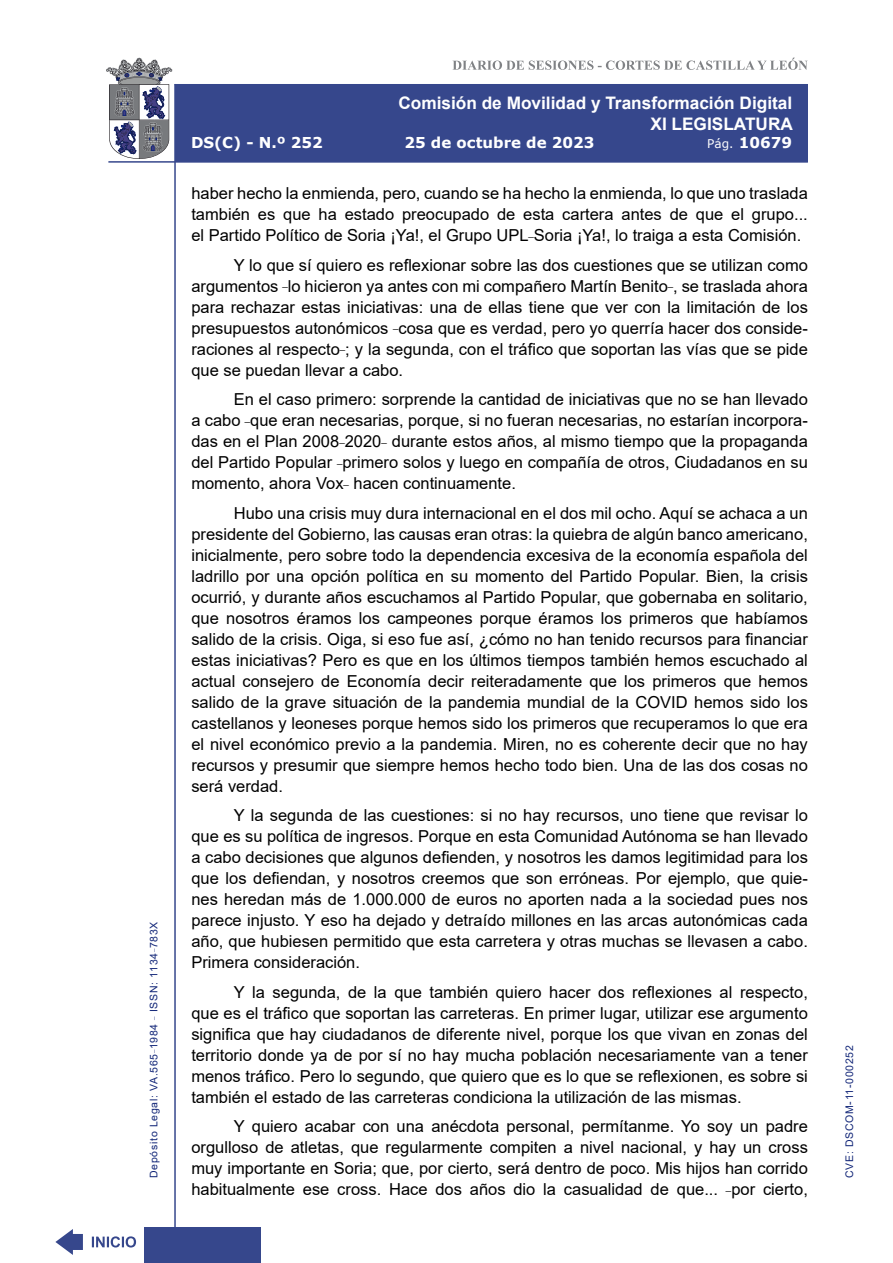
<style>
.page{position:relative;width:893px;height:1263px;background:#fff}
.page>*{position:absolute;margin:0;border:0;box-sizing:border-box;transform-origin:0 0}
.t1{font:700 17.25px/20.7px "Arial";color:#fff;text-align:right}
.t2{font:16.5px/21px "Arial";color:#000;text-align:justify}
.t3{font:700 15px "Verdana";color:#fff}
.t4{font:10.5px "Arial";letter-spacing:.065em;color:#122678}
.s1{font-weight:400;font-size:12px}
</style>
<div class="page">
<svg style="left:452px;top:58px;width:356px;height:12px"></svg>
<hr style="left:174px;top:84px;width:2px;height:1179px;background:#36478c">
<div style="left:144px;top:1227px;width:117px;height:36px;background:#36478c"></div>
<div style="left:175px;top:84px;width:633px;height:78px;background:#36478c"></div>
<hr style="left:108px;top:161px;width:700px;height:2px;background:#36478c">
<svg style="left:92px;top:1236px;width:44px;height:11px"></svg>
<svg style="left:55px;top:1229px;width:28px;height:26px"></svg>
<svg style="left:106px;top:58px;width:66px;height:101px"></svg>
<p class="t4" style="left:146px;top:1178px;width:258px;rotate:-90deg">Depósito Legal: VA.565<sup>_</sup>1984 <sup>_</sup> ISSN: 1134<sup>_</sup>783X</p>
<p class="t1" style="left:398px;top:93px;width:396px">Comisión de Movilidad y Transformación Digital<br>XI LEGISLATURA</p>
<p class="t3" style="left:191px;top:132px;width:133px">DS(C) - N.º 252</p>
<p class="t3" style="left:404px;top:132px;width:191px">25 de octubre de 2023</p>
<p class="t3" style="left:707px;top:132px;width:86px"><span class="s1">Pág.</span> 10679</p>
<p class="t2" style="left:191px;top:183px;width:618px">haber hecho la enmienda, pero, cuando se ha hecho la enmienda, lo que uno traslada también es que ha estado preocupado de esta cartera antes de que el grupo... el Partido Político de Soria ¡Ya!, el Grupo UPL<sup>_</sup>Soria ¡Ya!, lo traiga a esta Comisión.</p>
<p class="t2" style="left:191px;top:254px;width:618px;text-indent:43px">Y lo que sí quiero es reflexionar sobre las dos cuestiones que se utilizan como argumentos <sup>_</sup>lo hicieron ya antes con mi compañero Martín Benito<sup>_</sup>, se traslada ahora para rechazar estas iniciativas: una de ellas tiene que ver con la limitación de los presupuestos autonómicos <sup>_</sup>cosa que es verdad, pero yo querría hacer dos conside&shy;raciones al respecto<sup>_</sup>; y la segunda, con el tráfico que soportan las vías que se pide que se puedan llevar a cabo.</p>
<p class="t2" style="left:191px;top:389px;width:618px;text-indent:43px">En el caso primero: sorprende la cantidad de iniciativas que no se han llevado a cabo <sup>_</sup>que eran necesarias, porque, si no fueran necesarias, no estarían incorpora&shy;das en el Plan 2008<sup>_</sup>2020<sup>_</sup> durante estos años, al mismo tiempo que la propaganda del Partido Popular <sup>_</sup>primero solos y luego en compañía de otros, Ciudadanos en su momento, ahora Vox<sup>_</sup> hacen continuamente.</p>
<p class="t2" style="left:191px;top:502px;width:618px;text-indent:43px">Hubo una crisis muy dura internacional en el dos mil ocho. Aquí se achaca a un presidente del Gobierno, las causas eran otras: la quiebra de algún banco americano, inicialmente, pero sobre todo la dependencia excesiva de la economía española del ladrillo por una opción política en su momento del Partido Popular. Bien, la crisis ocurrió, y durante años escuchamos al Partido Popular, que gobernaba en solitario, que nosotros éramos los campeones porque éramos los primeros que habíamos salido de la crisis. Oiga, si eso fue así, ¿cómo no han tenido recursos para financiar estas iniciativas? Pero es que en los últimos tiempos también hemos escuchado al actual consejero de Economía decir reiteradamente que los primeros que hemos salido de la grave situación de la pandemia mundial de la COVID hemos sido los castellanos y leoneses porque hemos sido los primeros que recuperamos lo que era el nivel económico previo a la pandemia. Miren, no es coherente decir que no hay recursos y presumir que siempre hemos hecho todo bien. Una de las dos cosas no será verdad.</p>
<p class="t2" style="left:191px;top:805px;width:618px;text-indent:43px">Y la segunda de las cuestiones: si no hay recursos, uno tiene que revisar lo que es su política de ingresos. Porque en esta Comunidad Autónoma se han llevado a cabo decisiones que algunos defienden, y nosotros les damos legitimidad para los que los defiendan, y nosotros creemos que son erróneas. Por ejemplo, que quie&shy;nes heredan más de 1.000.000 de euros no aporten nada a la sociedad pues nos parece injusto. Y eso ha dejado y detraído millones en las arcas autonómicas cada año, que hubiesen permitido que esta carretera y otras muchas se llevasen a cabo.<br>Primera consideración.</p>
<p class="t2" style="left:191px;top:981px;width:618px;text-indent:43px">Y la segunda, de la que también quiero hacer dos reflexiones al respecto, que es el tráfico que soportan las carreteras. En primer lugar, utilizar ese argumento significa que hay ciudadanos de diferente nivel, porque los que vivan en zonas del territorio donde ya de por sí no hay mucha población necesariamente van a tener menos tráfico. Pero lo segundo, que quiero que es lo que se reflexionen, es sobre si también el estado de las carreteras condiciona la utilización de las mismas.</p>
<p class="t2" style="left:191px;top:1116px;width:618px;text-indent:43px">Y quiero acabar con una anécdota personal, permítanme. Yo soy un padre orgulloso de atletas, que regularmente compiten a nivel nacional, y hay un cross muy importante en Soria; que, por cierto, será dentro de poco. Mis hijos han corrido habitualmente ese cross. Hace dos años dio la casualidad de que... <sup>_</sup>por cierto,</p>
<p class="t4" style="left:842px;top:1178px;width:134px;rotate:-90deg">CVE: DSCOM-11-000252</p>
</div>
